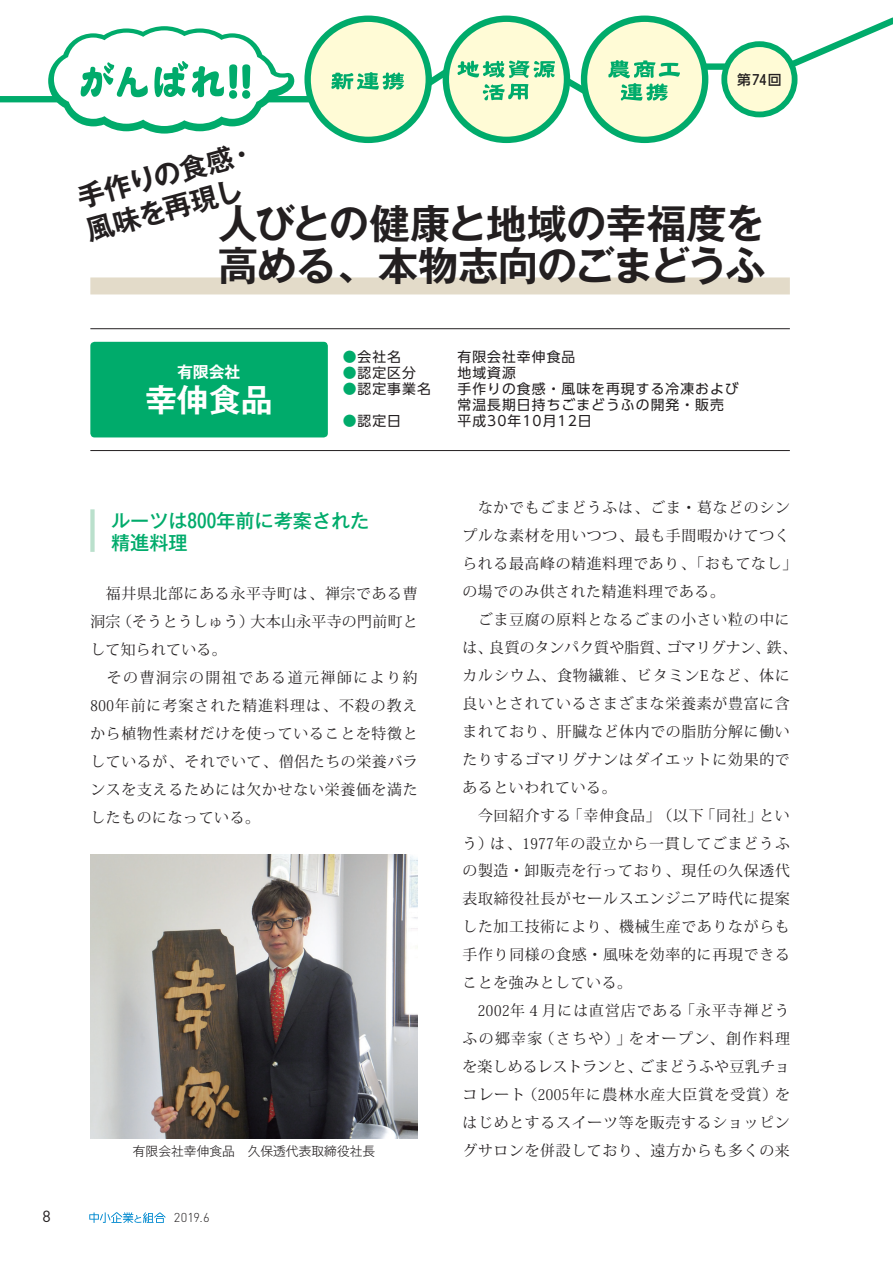
<style>
.page{position:relative;width:893px;height:1263px;background:#fff}
.page>*{position:absolute;margin:0;border:0;box-sizing:border-box;transform-origin:0 0}
.t1{font:700 40.35px/42.6px "Gothic MB101 Pr 6 De";letter-spacing:-.035em;color:#231f20}
.t2{font:700 31.95px "Gothic MB101 Pro De";color:#fff}
.t3{font:700 27.6px/34px "Gothic MB101 Pr 6 De";color:#231f20}
.t4{font:500 19.2px/21.3px "Gothic MB101 Pr 6";color:#00ab6b}
.t5{font:700 15.9px "Gothic MB101 Pro De";color:#fff}
.t6{font:15.9px "DIN";color:#231f20}
.t7{font:14.85px/27.9px "Koz Min Pro";letter-spacing:.05em;color:#231f20}
.t8{font:13.8px/15.9px "UD Shin Go Pr 6";letter-spacing:.075em;color:#231f20}
.t9{font:500 13.8px "UD Shin Go Pr 6";color:#231f20}
.t10{font:300 12.75px "Gothic MB101 Pr 6";color:#231f20}
.t11{font:300 12.75px "DIN";color:#231f20}
.s1{color:#00ab6b}
</style>
<div class="page">
<hr style="left:90px;top:328px;width:700px;height:1px;background:#231f20">
<hr style="left:90px;top:450px;width:700px;height:1px;background:#231f20">
<div style="left:90px;top:277px;width:700px;height:17px;background:#e3dbc9"></div>
<svg style="left:89px;top:1212px;width:76px;height:11px"></svg>
<svg style="left:0;top:15px;width:893px;height:115px"></svg>
<div style="left:308px;top:19px;width:121px;height:121px;background:#fffbd6;border-radius:50%"></div>
<div style="left:304px;top:16px;width:128px;height:127px;border:6px solid #00ab6b;border-radius:50%"></div>
<svg style="left:331px;top:72px;width:73px;height:18px"></svg>
<div style="left:446px;top:19px;width:121px;height:121px;background:#fffbd6;border-radius:50%"></div>
<div style="left:443px;top:16px;width:127px;height:127px;border:6px solid #00ab6b;border-radius:50%"></div>
<svg style="left:483px;top:84px;width:45px;height:16px"></svg>
<svg style="left:457px;top:60px;width:98px;height:18px"></svg>
<div style="left:724px;top:44px;width:71px;height:70px;background:#fffbd6;border-radius:50%"></div>
<div style="left:721px;top:41px;width:76px;height:76px;border:6px solid #00ab6b;border-radius:50%"></div>
<div style="left:584px;top:19px;width:121px;height:121px;background:#fffbd6;border-radius:50%"></div>
<div style="left:581px;top:16px;width:127px;height:127px;border:6px solid #00ab6b;border-radius:50%"></div>
<svg style="left:608px;top:60px;width:72px;height:41px"></svg>
<svg style="left:48px;top:26px;width:247px;height:108px"></svg>
<div style="left:90px;top:342px;width:238px;height:95px;background:#00ab6b;border-radius:4px"></div>
<div style="left:90px;top:509px;width:5px;height:43px;background:#bae0cc"></div>
<img style="left:90px;top:855px;width:328px;height:283px">
<p class="t9" style="left:737px;top:68px;width:46px">第74回</p>
<h3 class="t3" style="left:73px;top:180px;width:185px;rotate:-15deg">手作りの食感・風味を再現し</h3>
<h1 class="t1" style="left:218px;top:200px;width:549px">人びとの健康と地域の幸福度を高める、本物志向のごまどうふ</h1>
<p class="t5" style="left:177px;top:358px;width:65px">有限会社</p>
<h2 class="t2" style="left:145px;top:373px;width:129px">幸伸食品</h2>
<p class="t8" style="left:343px;top:348px;width:60px"><span class="s1">●</span>会社名</p>
<p class="t8" style="left:458px;top:348px;width:119px">有限会社幸伸食品</p>
<p class="t8" style="left:343px;top:364px;width:75px"><span class="s1">●</span>認定区分</p>
<p class="t8" style="left:458px;top:364px;width:60px">地域資源</p>
<p class="t8" style="left:343px;top:380px;width:90px"><span class="s1">●</span>認定事業名</p>
<p class="t8" style="left:458px;top:380px;width:283px">手作りの食感・風味を再現する冷凍および常温長期日持ちごまどうふの開発・販売</p>
<p class="t8" style="left:343px;top:412px;width:60px"><span class="s1">●</span>認定日</p>
<p class="t8" style="left:458px;top:412px;width:136px">平成30年10月12日</p>
<p class="t4" style="left:111px;top:509px;width:260px">ルーツは800年前に考案された精進料理</p>
<p class="t7" style="left:90px;top:579px;width:329px">　福井県北部にある永平寺町は、禅宗である曹洞宗（そうとうしゅう）大本山永平寺の門前町として知られている。<br>　その曹洞宗の開祖である道元禅師により約<br>800年前に考案された精進料理は、不殺の教えから植物性素材だけを使っていることを特徴としているが、それでいて、僧侶たちの栄養バランスを支えるためには欠かせない栄養価を満たしたものになっている。</p>
<p class="t7" style="left:462px;top:493px;width:336px">　なかでもごまどうふは、ごま・葛などのシンプルな素材を用いつつ、最も手間暇かけてつくられる最高峰の精進料理であり、「おもてなし」の場でのみ供された精進料理である。<br>　ごま豆腐の原料となるごまの小さい粒の中には、良質のタンパク質や脂質、ゴマリグナン、鉄、カルシウム、食物繊維、ビタミンEなど、体に良いとされているさまざまな栄養素が豊富に含まれており、肝臓など体内での脂肪分解に働いたりするゴマリグナンはダイエットに効果的であるといわれている。<br>　今回紹介する「幸伸食品」（以下「同社」という）は、1977年の設立から一貫してごまどうふの製造・卸販売を行っており、現任の久保透代表取締役社長がセールスエンジニア時代に提案した加工技術により、機械生産でありながらも手作り同様の食感・風味を効率的に再現できることを強みとしている。<br>　2002年４月には直営店である「永平寺禅どうふの郷幸家（さちや）」をオープン、創作料理を楽しめるレストランと、ごまどうふや豆乳チョコレート（2005年に農林水産大臣賞を受賞）をはじめとするスイーツ等を販売するショッピン</p>
<p class="t10" style="left:133px;top:1141px;width:244px">有限会社幸伸食品　久保透代表取締役社長</p>
<p class="t7" style="left:462px;top:1136px;width:329px">グサロンを併設しており、遠方からも多くの来</p>
<p class="t6" style="left:43px;top:1207px;width:10px">8</p>
<p class="t11" style="left:174px;top:1210px;width:37px">2019.6</p>
</div>
